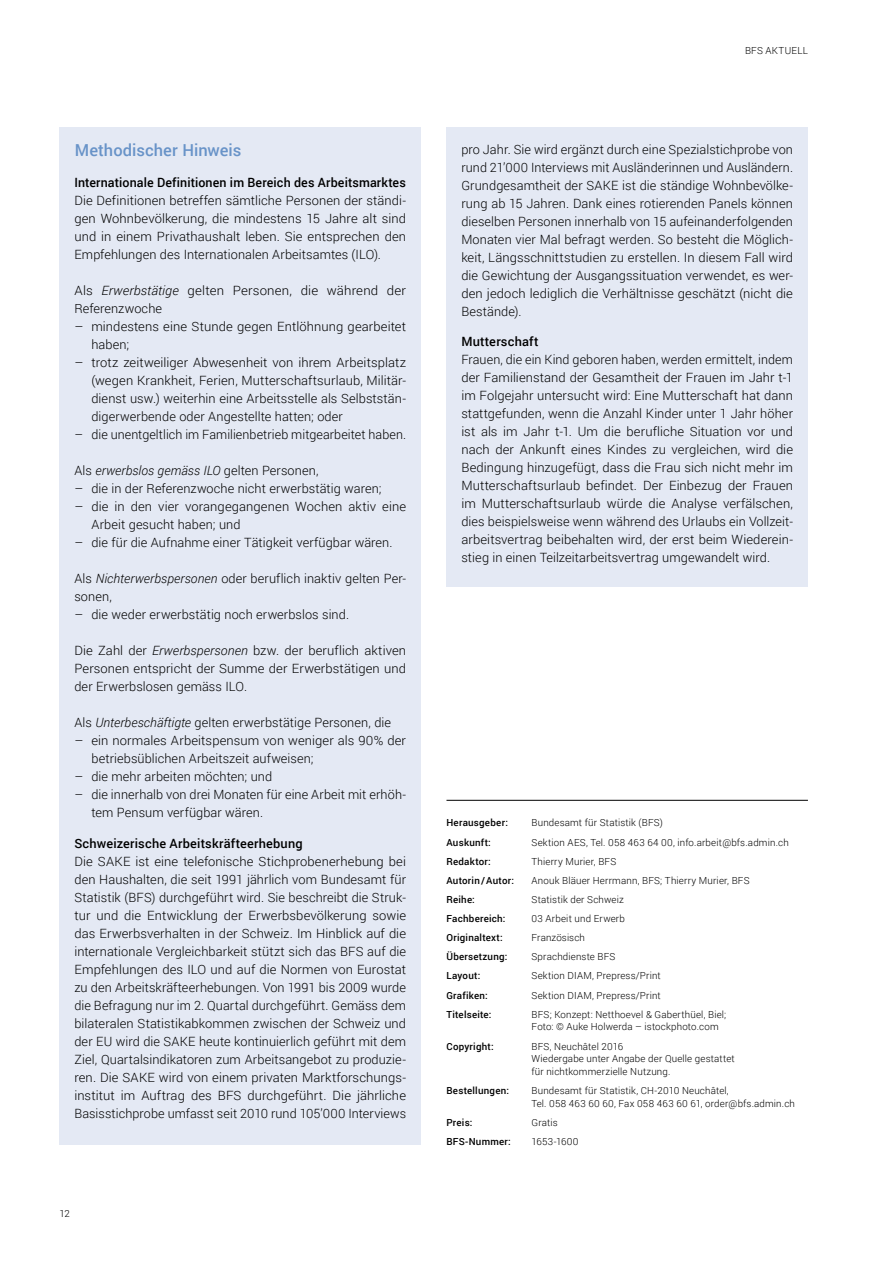
<style>
.page{position:relative;width:893px;height:1263px;background:#fff}
.page>*{position:absolute;margin:0;border:0;box-sizing:border-box;transform-origin:0 0}
.Untertitel_1_farbig{font:500 16.5px "Roboto";color:#6893c8}
.Kasten_Grundtext{font:300 12.75px/18px "Roboto";letter-spacing:.01em;color:#000;text-align:justify}
.Kasten_Titel{font:500 12.75px "Roboto";letter-spacing:.015em;color:#000}
.Kasten_Grundtext-2{font:300 12.75px/18px "Roboto";letter-spacing:.01em;color:#000;scale:1.04 1}
.Kasten_Grundtext-3{font:italic 300 12.75px "Roboto";letter-spacing:.005em;color:#000}
.Impressum{font:300 9.75px/12.8px "Roboto";letter-spacing:.02em;color:#000}
.Impressum-2{font:500 9.75px "Roboto";letter-spacing:.025em;color:#000}
.s1{font-style:italic}
.s2{font-style:normal}
</style>
<div class="page">
<hr style="left:446px;top:800px;width:362px;height:1px;background:#000">
<div style="left:60px;top:128px;width:361px;height:1017px;background:#e4e9f4"></div>
<div style="left:446px;top:128px;width:362px;height:459px;background:#e4e9f4"></div>
<h3 class="Untertitel_1_farbig" style="left:75px;top:139px;width:168px">Methodischer Hinweis</h3>
<h5 class="Kasten_Titel" style="left:74px;top:174px;width:333px">Internationale Definitionen im Bereich des Arbeitsmarktes</h5>
<p class="Kasten_Grundtext" style="left:74px;top:191px;width:333px">Die Definitionen betreffen sämtliche Personen der ständi&shy;gen Wohnbevölkerung, die mindestens 15 Jahre alt sind und in einem Privathaushalt leben. Sie entsprechen den Empfehlungen des Internationalen Arbeitsamtes (ILO).</p>
<p class="Kasten_Grundtext-2" style="left:74px;top:281px;width:320px">Als <span class="s1">Erwerbstätige</span> gelten Personen, die während der<br>Referenzwoche</p>
<p class="Kasten_Grundtext" style="left:91px;top:317px;width:316px;text-indent:-17px">– mindestens eine Stunde gegen Entlöhnung gearbeitet haben;</p>
<p class="Kasten_Grundtext" style="left:91px;top:353px;width:316px;text-indent:-17px">– trotz zeitweiliger Abwesenheit von ihrem Arbeitsplatz (wegen Krankheit, Ferien, Mutterschaftsurlaub, Militär&shy;dienst usw.) weiterhin eine Arbeitsstelle als Selbststän&shy;digerwerbende oder Angestellte hatten; oder</p>
<p class="Kasten_Grundtext" style="left:74px;top:425px;width:333px">– die unentgeltlich im Familienbetrieb mitgearbeitet haben.</p>
<p class="Kasten_Grundtext-3" style="left:74px;top:462px;width:246px"><span class="s2">Als</span> erwerbslos gemäss ILO <span class="s2">gelten Personen,</span></p>
<p class="Kasten_Grundtext" style="left:74px;top:479px;width:309px">– die in der Referenzwoche nicht erwerbstätig waren;</p>
<p class="Kasten_Grundtext" style="left:91px;top:497px;width:316px;text-indent:-17px">– die in den vier vorangegangenen Wochen aktiv eine<br>Arbeit gesucht haben; und</p>
<p class="Kasten_Grundtext" style="left:74px;top:533px;width:320px">– die für die Aufnahme einer Tätigkeit verfügbar wären.</p>
<p class="Kasten_Grundtext" style="left:74px;top:569px;width:333px">Als <span class="s1">Nichterwerbspersonen</span> oder beruflich inaktiv gelten Per&shy;sonen,</p>
<p class="Kasten_Grundtext" style="left:74px;top:605px;width:276px">– die weder erwerbstätig noch erwerbslos sind.</p>
<p class="Kasten_Grundtext" style="left:74px;top:641px;width:333px">Die Zahl der <span class="s1">Erwerbspersonen</span> bzw. der beruflich aktiven Personen entspricht der Summe der Erwerbstätigen und der Erwerbslosen gemäss ILO.</p>
<p class="Kasten_Grundtext" style="left:74px;top:713px;width:318px">Als <span class="s1">Unterbeschäftigte</span> gelten erwerbstätige Personen, die</p>
<p class="Kasten_Grundtext" style="left:91px;top:731px;width:316px;text-indent:-17px">– ein normales Arbeitspensum von weniger als 90% der betriebsüblichen Arbeitszeit aufweisen;</p>
<p class="Kasten_Grundtext" style="left:74px;top:767px;width:199px">– die mehr arbeiten möchten; und</p>
<p class="Kasten_Grundtext" style="left:91px;top:785px;width:316px;text-indent:-17px">– die innerhalb von drei Monaten für eine Arbeit mit erhöh&shy;tem Pensum verfügbar wären.</p>
<h5 class="Kasten_Titel" style="left:74px;top:834px;width:230px">Schweizerische Arbeitskräfteerhebung</h5>
<p class="Kasten_Grundtext" style="left:74px;top:852px;width:333px">Die SAKE ist eine telefonische Stichprobenerhebung bei den Haushalten, die seit 1991 jährlich vom Bundesamt für Statistik (BFS) durchgeführt wird. Sie beschreibt die Struk&shy;tur und die Entwicklung der Erwerbsbevölkerung sowie das Erwerbsverhalten in der Schweiz. Im Hinblick auf die internationale Vergleichbarkeit stützt sich das BFS auf die Empfehlungen des ILO und auf die Normen von Eurostat zu den Arbeitskräfteerhebungen. Von 1991 bis 2009 wurde die Befragung nur im 2. Quartal durchgeführt. Gemäss dem bilateralen Statistikabkommen zwischen der Schweiz und der EU wird die SAKE heute kontinuierlich geführt mit dem Ziel, Quartalsindikatoren zum Arbeitsangebot zu produzie&shy;ren. Die SAKE wird von einem privaten Marktforschungs&shy;institut im Auftrag des BFS durchgeführt. Die jährliche Basisstichprobe umfasst seit 2010 rund 105’000 Interviews</p>
<p class="Impressum" style="left:60px;top:1207px;width:12px">12</p>
<p class="Impressum" style="left:745px;top:44px;width:64px">BFS AKTUELL</p>
<p class="Kasten_Grundtext" style="left:461px;top:140px;width:333px">pro Jahr. Sie wird ergänzt durch eine Spezialstichprobe von rund 21’000 Interviews mit Ausländerinnen und Ausländern.<br>Grundgesamtheit der SAKE ist die ständige Wohnbevölke&shy;rung ab 15 Jahren. Dank eines rotierenden Panels können dieselben Personen innerhalb von 15 aufeinanderfolgenden Monaten vier Mal befragt werden. So besteht die Möglich&shy;keit, Längsschnittstudien zu erstellen. In diesem Fall wird die Gewichtung der Ausgangssituation verwendet, es wer&shy;den jedoch lediglich die Verhältnisse geschätzt (nicht die Bestände).</p>
<h5 class="Kasten_Titel" style="left:461px;top:333px;width:79px">Mutterschaft</h5>
<p class="Kasten_Grundtext" style="left:461px;top:350px;width:333px">Frauen, die ein Kind geboren haben, werden ermittelt, indem der Familienstand der Gesamtheit der Frauen im Jahr t-1 im Folgejahr untersucht wird: Eine Mutterschaft hat dann stattgefunden, wenn die Anzahl Kinder unter 1 Jahr höher ist als im Jahr t-1. Um die berufliche Situation vor und nach der Ankunft eines Kindes zu vergleichen, wird die Bedingung hinzugefügt, dass die Frau sich nicht mehr im Mutterschaftsurlaub befindet. Der Einbezug der Frauen im Mutterschaftsurlaub würde die Analyse verfälschen, dies beispielsweise wenn während des Urlaubs ein Vollzeit&shy;arbeitsvertrag beibehalten wird, der erst beim Wiederein&shy;stieg in einen Teilzeitarbeitsvertrag umgewandelt wird.</p>
<p class="Impressum-2" style="left:446px;top:816px;width:63px">Herausgeber:</p>
<p class="Impressum" style="left:531px;top:816px;width:133px">Bundesamt für Statistik (BFS)</p>
<p class="Impressum-2" style="left:446px;top:835px;width:46px">Auskunft:</p>
<p class="Impressum" style="left:531px;top:835px;width:259px">Sektion AES, Tel. 058 463 64 00, info.arbeit@bfs.admin.ch</p>
<p class="Impressum-2" style="left:446px;top:854px;width:46px">Redaktor:</p>
<p class="Impressum" style="left:531px;top:854px;width:86px">Thierry Murier, BFS</p>
<p class="Impressum-2" style="left:446px;top:873px;width:69px">Autorin/Autor:</p>
<p class="Impressum" style="left:531px;top:873px;width:220px">Anouk Bläuer Herrmann, BFS; Thierry Murier, BFS</p>
<p class="Impressum-2" style="left:446px;top:892px;width:30px">Reihe:</p>
<p class="Impressum" style="left:531px;top:893px;width:94px">Statistik der Schweiz</p>
<p class="Impressum-2" style="left:446px;top:912px;width:61px">Fachbereich:</p>
<p class="Impressum" style="left:531px;top:912px;width:95px">03 Arbeit und Erwerb</p>
<p class="Impressum-2" style="left:446px;top:931px;width:58px">Originaltext:</p>
<p class="Impressum" style="left:531px;top:931px;width:55px">Französisch</p>
<p class="Impressum-2" style="left:446px;top:950px;width:63px">Übersetzung:</p>
<p class="Impressum" style="left:531px;top:950px;width:85px">Sprachdienste BFS</p>
<p class="Impressum-2" style="left:446px;top:969px;width:35px">Layout:</p>
<p class="Impressum" style="left:531px;top:969px;width:131px">Sektion DIAM, Prepress/Print</p>
<p class="Impressum-2" style="left:446px;top:988px;width:43px">Grafiken:</p>
<p class="Impressum" style="left:531px;top:988px;width:131px">Sektion DIAM, Prepress/Print</p>
<p class="Impressum-2" style="left:446px;top:1007px;width:47px">Titelseite:</p>
<p class="Impressum" style="left:531px;top:1007px;width:196px">BFS; Konzept: Netthoevel &amp; Gaberthüel, Biel;<br>Foto: © Auke Holwerda – istockphoto.com</p>
<p class="Impressum-2" style="left:446px;top:1039px;width:49px">Copyright:</p>
<p class="Impressum" style="left:531px;top:1039px;width:205px">BFS, Neuchâtel 2016<br>Wiedergabe unter Angabe der Quelle gestattet für nichtkommerzielle Nutzung.</p>
<p class="Impressum-2" style="left:446px;top:1084px;width:64px">Bestellungen:</p>
<p class="Impressum" style="left:531px;top:1084px;width:265px">Bundesamt für Statistik, CH-2010 Neuchâtel,<br>Tel. 058 463 60 60, Fax 058 463 60 61, order@bfs.admin.ch</p>
<p class="Impressum-2" style="left:446px;top:1116px;width:28px">Preis:</p>
<p class="Impressum" style="left:531px;top:1116px;width:28px">Gratis</p>
<p class="Impressum-2" style="left:446px;top:1135px;width:66px">BFS-Nummer:</p>
<p class="Impressum" style="left:531px;top:1135px;width:48px">1653-1600</p>
</div>
